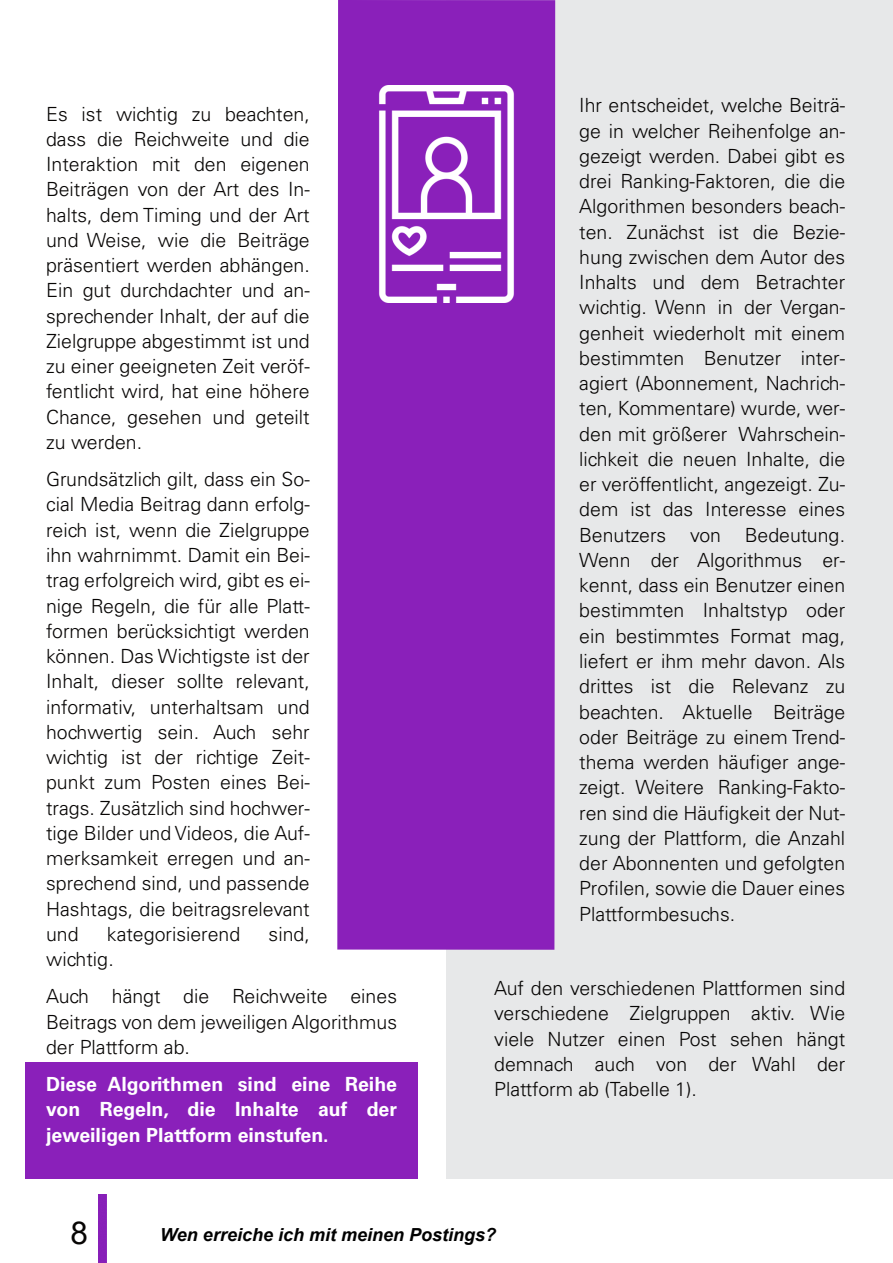
<style>
.page{position:relative;width:893px;height:1263px;background:#fff}
.page>*{position:absolute;margin:0;border:0;box-sizing:border-box;transform-origin:0 0}
.t1{font:31.5px "Arial";color:#070504}
.t2{font:300 19.5px/25.2px "Univers LT Std";color:#070504;text-align:justify}
.t3{font:700 19.5px/25.2px "Univers LT Std";color:#fff;text-align:justify}
.t4{font:italic 700 18px "Arial";color:#000}
</style>
<div class="page">
<div style="left:26px;top:1062px;width:392px;height:117px;background:#8a20ba"></div>
<img style="left:98px;top:1195px;width:8px;height:68px">
<div style="left:446px;top:0;width:447px;height:1179px;background:#e7e8e9"></div>
<div style="left:337px;top:0;width:218px;height:950px;background:#8a20ba"></div>
<img style="left:338px;top:85px;width:217px;height:218px">
<p class="t2" style="left:46px;top:104px;width:265px">Es ist wichtig zu beachten, dass die Reichweite und die Interaktion mit den eigenen Beiträgen von der Art des In&shy;halts, dem Timing und der Art und Weise, wie die Beiträge präsentiert werden abhängen.<br>Ein gut durchdachter und an&shy;sprechender Inhalt, der auf die Zielgruppe abgestimmt ist und zu einer geeigneten Zeit veröf&shy;fentlicht wird, hat eine höhere Chance, gesehen und geteilt zu werden.</p>
<p class="t2" style="left:46px;top:469px;width:265px">Grundsätzlich gilt, dass ein So&shy;cial Media Beitrag dann erfolg&shy;reich ist, wenn die Zielgruppe ihn wahrnimmt. Damit ein Bei&shy;trag erfolgreich wird, gibt es ei&shy;nige Regeln, die für alle Platt&shy;formen berücksichtigt werden können. Das Wichtigste ist der Inhalt, dieser sollte relevant, informativ, unterhaltsam und hochwertig sein. Auch sehr wichtig ist der richtige Zeit&shy;punkt zum Posten eines Bei&shy;trags. Zusätzlich sind hochwer&shy;tige Bilder und Videos, die Auf&shy;merksamkeit erregen und an&shy;sprechend sind, und passende Hashtags, die beitragsrelevant und</p>
<p class="t2" style="left:107px;top:924px;width:135px">kategorisierend</p>
<p class="t2" style="left:269px;top:924px;width:43px">sind,</p>
<p class="t2" style="left:46px;top:943px;width:352px;line-height:37.2px">wichtig.<br>Auch hängt die Reichweite eines</p>
<p class="t2" style="left:46px;top:1011px;width:352px">Beitrags von dem jeweiligen Algorithmus der Plattform ab.</p>
<p class="t3" style="left:46px;top:1074px;width:352px">Diese Algorithmen sind eine Reihe von Regeln, die Inhalte auf der jeweiligen Plattform einstufen.</p>
<p class="t2" style="left:579px;top:95px;width:267px">Ihr entscheidet, welche Beiträ&shy;ge in welcher Reihenfolge an&shy;gezeigt werden. Dabei gibt es drei Ranking-Faktoren, die die Algorithmen besonders beach&shy;ten. Zunächst ist die Bezie&shy;hung zwischen dem Autor des Inhalts und dem Betrachter wichtig. Wenn in der Vergan&shy;genheit wiederholt mit einem bestimmten Benutzer inter&shy;agiert (Abonnement, Nachrich&shy;ten, Kommentare) wurde, wer&shy;den mit größerer Wahrschein&shy;lichkeit die neuen Inhalte, die er veröffentlicht, angezeigt. Zu&shy;dem ist das Interesse eines Benutzers von Bedeutung.<br>Wenn der Algorithmus er&shy;kennt, dass ein Benutzer einen bestimmten Inhaltstyp oder ein bestimmtes Format mag, liefert er ihm mehr davon. Als drittes ist die Relevanz zu beachten. Aktuelle Beiträge oder Beiträge zu einem Trend&shy;thema werden häufiger ange&shy;zeigt. Weitere Ranking-Fakto&shy;ren sind die Häufigkeit der Nut&shy;zung der Plattform, die Anzahl der Abonnenten und gefolgten Profilen, sowie die Dauer eines Plattformbesuchs.</p>
<p class="t2" style="left:494px;top:978px;width:352px">Auf den verschiedenen Plattformen sind verschiedene Zielgruppen aktiv. Wie viele Nutzer einen Post sehen hängt demnach auch von der Wahl der Plattform ab (Tabelle 1).</p>
<h1 class="t1" style="left:71px;top:1221px;width:19px">8</h1>
<p class="t4" style="left:160px;top:1228px;width:337px">Wen erreiche ich mit meinen Postings?</p>
</div>
